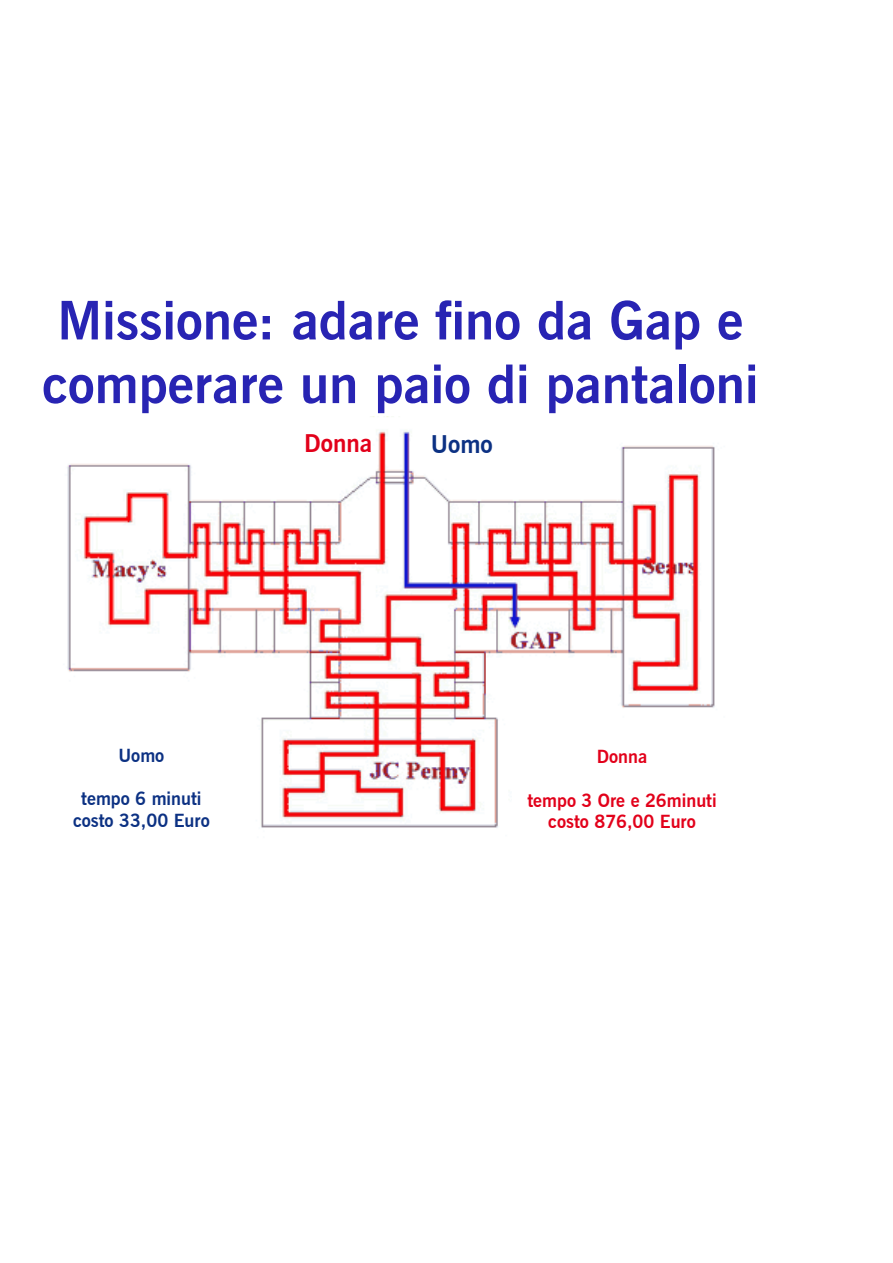
<style>
.page{position:relative;width:893px;height:1263px;background:#fff}
.page>*{position:absolute;margin:0;border:0;box-sizing:border-box;transform-origin:0 0}
.t1{font:700 53.1px/63.6px "News Gothic BT";color:#2824b3}
.t2{font:700 24.3px "News Gothic BT";color:#e2001a}
.t3{font:700 24.3px "News Gothic BT";color:#0c3183}
.t4{font:700 18px/21.6px "News Gothic BT";color:#e2001a;text-align:center}
.t5{font:700 18px/21.6px "News Gothic BT";color:#0c3183;text-align:center}
</style>
<div class="page">
<img style="left:67px;top:416px;width:648px;height:412px">
<div style="left:266px;top:412px;width:103px;height:60px;background:#fff"></div>
<div style="left:417px;top:412px;width:104px;height:60px;background:#fff"></div>
<div style="left:49px;top:731px;width:181px;height:144px;background:#fff"></div>
<div style="left:512px;top:731px;width:236px;height:144px;background:#fff"></div>
<p class="t1" style="left:42px;top:288px;width:718px">Missione: adare fino da Gap e comperare un paio di pantaloni</p>
<p class="t2" style="left:304px;top:429px;width:70px">Donna</p>
<p class="t3" style="left:431px;top:430px;width:64px">Uomo</p>
<p class="t5" style="left:118px;top:744px;width:47px">Uomo</p>
<p class="t5" style="left:73px;top:788px;width:138px">tempo 6 minuti costo 33,00 Euro</p>
<p class="t4" style="left:597px;top:746px;width:52px">Donna</p>
<p class="t4" style="left:527px;top:789px;width:191px">tempo 3 Ore e 26minuti costo 876,00 Euro</p>
</div>
